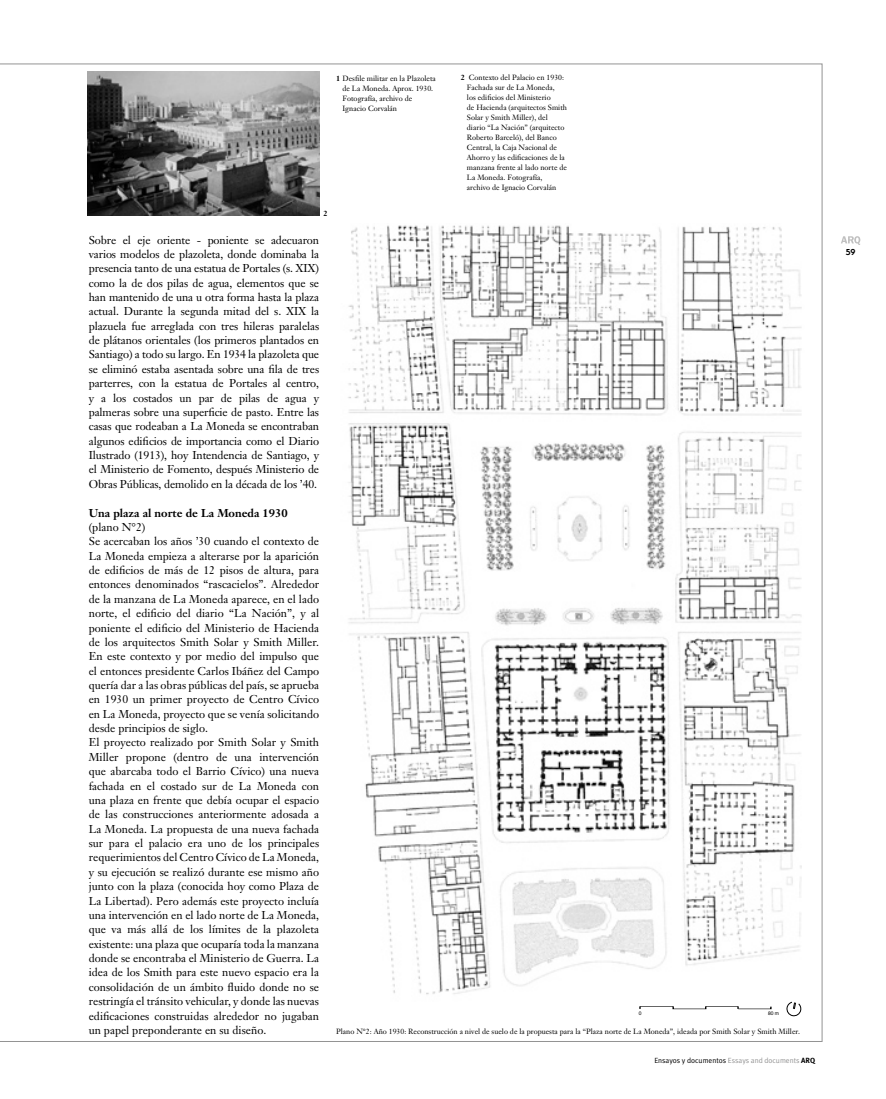
<style>
.page{position:relative;width:886px;height:1099px;background:#fff}
.page>*{position:absolute;margin:0;border:0;box-sizing:border-box;transform-origin:0 0}
.Body_Text{font:11.25px/14.4px "Janson Text";color:#000;text-align:justify}
.Body_Text_2{font:11.25px/14.4px "Janson Text";letter-spacing:-.01em;color:#000;text-align:justify}
.heading_1{font:700 11.25px "Janson Text";color:#000}
.heading_1-2{font:11.25px "Janson Text";color:#000}
.t1{font:600 8.75px "Itc Kabel";color:#000}
.footnote_text{font:7.5px/10px "Janson Text";color:#000;text-align:center}
.t2{font:7.5px "Meta Plus Normal";color:#000}
.NUMERO_DE_FOTO{font:700 7.5px "Janson Text";color:#000}
.Ficha_tec{font:5px "Helvetica";color:#000}
.s1{font-weight:700}
.s2{color:#939393}
.s3{font-family:"Meta Plus";font-weight:700}
</style>
<div class="page">
<svg style="left:841px;top:236px;width:20px;height:9px"></svg>
<img style="left:348px;top:225px;width:454px;height:785px">
<img style="left:88px;top:72px;width:231px;height:144px">
<svg style="left:785px;top:1001px;width:17px;height:16px"></svg>
<svg style="left:639px;top:1006px;width:132px;height:3px"></svg>
<p class="NUMERO_DE_FOTO" style="left:323px;top:208px;width:6px">2</p>
<p class="Body_Text_2" style="left:89px;top:232px;width:232px">Sobre el eje oriente - poniente se adecuaron varios modelos de plazoleta, donde dominaba la presencia tanto de una estatua de Portales (s. XIX) como la de dos pilas de agua, elementos que se han mantenido de una u otra forma hasta la plaza actual. Durante la segunda mitad del s. XIX la plazuela fue arreglada con tres hileras paralelas de plátanos orientales (los primeros plantados en Santiago) a todo su largo. En 1934 la plazoleta que se eliminó estaba asentada sobre una fila de tres parterres, con la estatua de Portales al centro, y a los costados un par de pilas de agua y palmeras sobre una superficie de pasto. Entre las casas que rodeaban a La Moneda se encontraban algunos edificios de importancia como el Diario Ilustrado (1913), hoy Intendencia de Santiago, y el Ministerio de Fomento, después Ministerio de Obras Públicas, demolido en la década de los ’40.</p>
<p class="heading_1" style="left:89px;top:505px;width:200px">Una plaza al norte de La Moneda 1930</p>
<p class="heading_1-2" style="left:89px;top:520px;width:58px">(plano N°2)</p>
<p class="Body_Text" style="left:89px;top:534px;width:232px">Se acercaban los años ’30 cuando el contexto de La Moneda empieza a alterarse por la aparición de edificios de más de 12 pisos de altura, para entonces denominados “rascacielos”. Alrededor de la manzana de La Moneda aparece, en el lado norte, el edificio del diario “La Nación”, y al poniente el edificio del Ministerio de Hacienda de los arquitectos Smith Solar y Smith Miller.<br>En este contexto y por medio del impulso que el entonces presidente Carlos Ibáñez del Campo quería dar a las obras públicas del país, se aprueba en 1930 un primer proyecto de Centro Cívico en La Moneda, proyecto que se venía solicitando desde principios de siglo.</p>
<p class="Body_Text" style="left:89px;top:735px;width:232px">El proyecto realizado por Smith Solar y Smith Miller propone (dentro de una intervención que abarcaba todo el Barrio Cívico) una nueva fachada en el costado sur de La Moneda con una plaza en frente que debía ocupar el espacio de las construcciones anteriormente adosada a La Moneda. La propuesta de una nueva fachada sur para el palacio era uno de los principales requerimientos del Centro Cívico de La Moneda, y su ejecución se realizó durante ese mismo año junto con la plaza (conocida hoy como Plaza de La Libertad). Pero además este proyecto incluía una intervención en el lado norte de La Moneda, que va más allá de los límites de la plazoleta existente: una plaza que ocuparía toda la manzana donde se encontraba el Ministerio de Guerra. La idea de los Smith para este nuevo espacio era la consolidación de un ámbito fluido donde no se restringía el tránsito vehicular, y donde las nuevas edificaciones construidas alrededor no jugaban un papel preponderante en su diseño.</p>
<p class="footnote_text" style="left:336px;top:73px;width:101px"><span class="s1">1</span> Desfile militar en la Plazoleta de La Moneda. Aprox. 1930.</p>
<p class="footnote_text" style="left:342px;top:93px;width:71px">Fotografía, archivo de</p>
<p class="footnote_text" style="left:342px;top:103px;width:56px">Ignacio Corvalán</p>
<p class="footnote_text" style="left:467px;top:73px;width:102px;text-align:left;text-indent:-6px"><span class="s1">2</span> Contexto del Palacio en 1930:<br>Fachada sur de La Moneda,<br>los edificios del Ministerio<br>de Hacienda (arquitectos Smith<br>Solar y Smith Miller), del diario “La Nación” (arquitecto<br>Roberto Barceló), del Banco<br>Central, la Caja Nacional de<br>Ahorro y las edificaciones de la manzana frente al lado norte de<br>La Moneda. Fotografía, archivo de Ignacio Corvalán</p>
<p class="Ficha_tec" style="left:639px;top:1009px;width:4px">0</p>
<p class="Ficha_tec" style="left:768px;top:1009px;width:13px">80 m</p>
<p class="footnote_text" style="left:336px;top:1026px;width:465px">Plano N°2: Año 1930: Reconstrucción a nivel de suelo de la propuesta para la “Plaza norte de La Moneda”, ideada por Smith Solar y Smith Miller.</p>
<p class="t2" style="left:654px;top:1056px;width:162px">Ensayos y documentos <span class="s2">Essays and documents</span> <span class="s3">ARQ</span></p>
<p class="t1" style="left:846px;top:247px;width:11px">59</p>
</div>
